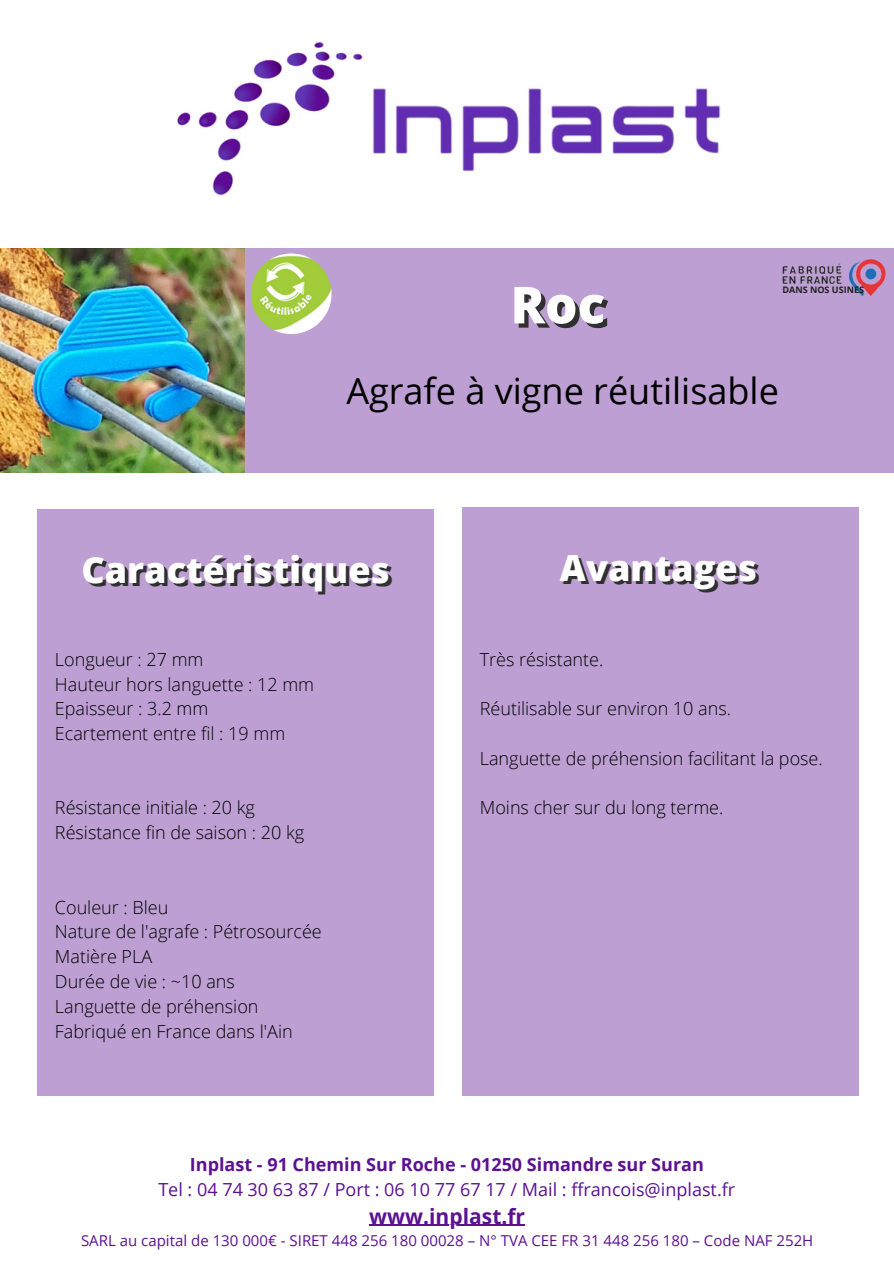
<style>
.page{position:relative;width:894px;height:1264px;background:#fff}
.page>*{position:absolute;margin:0;border:0;box-sizing:border-box;transform-origin:0 0}
.t1{font:800 51px "Open Sans";color:#303030}
.t2{font:800 36px "Open Sans";color:#303030}
.t3{font:36px "Open Sans";color:#000}
.t4{font:700 21px "Open Sans";color:#5c1192}
.t5{font:300 18px/24.8px "Open Sans";color:#000}
.t6{font:18px "Open Sans";color:#5c1192}
.t7{font:700 18px "Open Sans";color:#5c1192}
.t8{font:15px "Open Sans";color:#5c1192}
.t9{font:700 9px "Open Sans";color:#1f1f1d}
</style>
<div class="page">
<img style="left:177px;top:41px;width:544px;height:155px">
<div style="left:0;top:248px;width:893px;height:224px;background:#bd9fd3"></div>
<div style="left:38px;top:508px;width:396px;height:587px;background:#bd9fd3"></div>
<div style="left:462px;top:508px;width:396px;height:587px;background:#bd9fd3"></div>
<img style="left:782px;top:259px;width:104px;height:38px">
<img style="left:0;top:248px;width:244px;height:224px">
<img style="left:251px;top:253px;width:80px;height:81px;border-radius:50%">
<hr style="left:369px;top:1224px;width:156px;height:1px;background:#5c1192">
<h1 class="t1" style="left:514px;top:273px;width:96px">Roc</h1>
<p class="t9" style="left:782px;top:283px;width:83px">DANS NOS USINES</p>
<h2 class="t3" style="left:346px;top:365px;width:434px">Agrafe à vigne réutilisable</h2>
<h2 class="t2" style="left:85px;top:547px;width:310px">Caractéristiques</h2>
<p class="t5" style="left:55px;top:646px;width:261px">Longueur : 27 mm<br>Hauteur hors languette : 12 mm<br>Epaisseur : 3.2 mm<br>Ecartement entre fil : 19 mm</p>
<p class="t5" style="left:55px;top:795px;width:251px">Résistance initiale : 20 kg<br>Résistance fin de saison : 20 kg</p>
<p class="t5" style="left:55px;top:894px;width:268px">Couleur : Bleu<br>Nature de l'agrafe : Pétrosourcée<br>Matière PLA<br>Durée de vie : ~10 ans<br>Languette de préhension<br>Fabriqué en France dans l'Ain</p>
<h2 class="t2" style="left:563px;top:545px;width:198px">Avantages</h2>
<p class="t5" style="left:479px;top:646px;width:125px">Très résistante.</p>
<p class="t5" style="left:479px;top:696px;width:252px">Réutilisable sur environ 10 ans.</p>
<p class="t5" style="left:479px;top:745px;width:344px">Languette de préhension facilitant la pose.</p>
<p class="t5" style="left:479px;top:795px;width:245px">Moins cher sur du long terme.</p>
<p class="t7" style="left:190px;top:1151px;width:515px">Inplast - 91 Chemin Sur Roche - 01250 Simandre sur Suran</p>
<p class="t6" style="left:158px;top:1176px;width:578px">Tel : 04 74 30 63 87 / Port : 06 10 77 67 17 / Mail : ffrancois@inplast.fr</p>
<p class="t4" style="left:369px;top:1201px;width:157px">www.inplast.fr</p>
<p class="t8" style="left:81px;top:1230px;width:733px">SARL au capital de 130 000€ - SIRET 448 256 180 00028 – N° TVA CEE FR 31 448 256 180 – Code NAF 252H</p>
</div>
